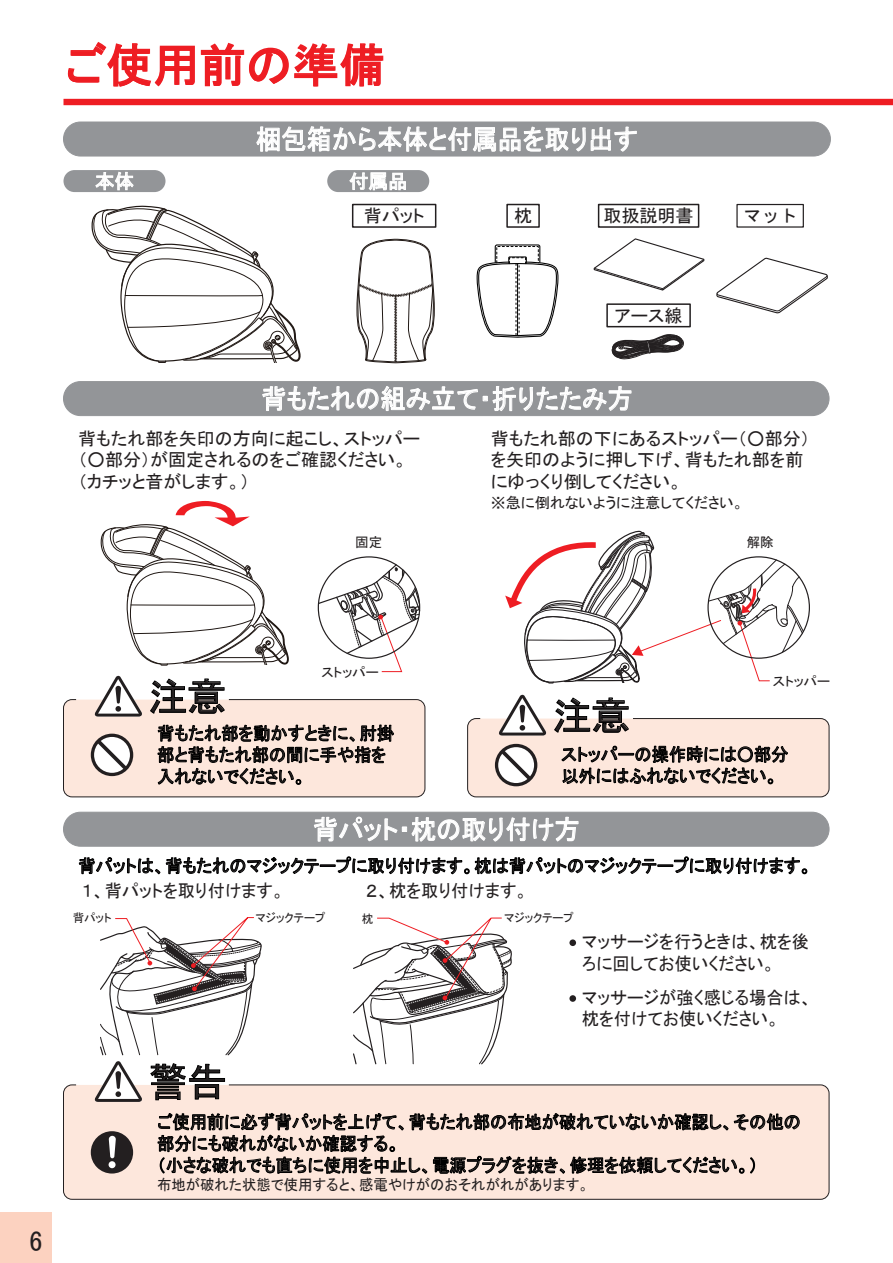
<style>
.page{position:relative;width:893px;height:1263px;background:#fff}
.page>*{position:absolute;margin:0;border:0;box-sizing:border-box;transform-origin:0 0}
.t1{font:46.5px "MS P Gothic";color:#ee1d23}
.t2{font:39px "MS P Gothic";color:#231f20}
.t3{font:28.5px "MS P Gothic";color:#231f20;scale:.96 1}
.t4{font:27px "MS P Gothic";color:#fff;scale:.93 1}
.t5{font:19.5px "MS P Gothic";color:#fff}
.t6{font:18px/21.6px "MS P Gothic";color:#231f20;scale:.96 1}
.t7{font:18px/21.6px "MS P Gothic";color:#231f20}
.t8{font:18px "MS Gothic";color:#231f20}
.t9{font:15px "MS P Gothic";color:#231f20;scale:.96 1}
.t10{font:15px "MS P Gothic";color:#231f20}
.t11{font:13.5px "MS P Gothic";color:#231f20}
.t12{font:12px "MS P Gothic";color:#231f20;scale:.96 1}
</style>
<div class="page">
<div style="left:63px;top:99px;width:830px;height:6px;background:#ee1d23"></div>
<svg style="left:67px;top:42px;width:317px;height:45px"></svg>
<div style="left:0;top:1212px;width:52px;height:51px;background:#fcd2c0"></div>
<svg style="left:611px;top:334px;width:73px;height:26px"></svg>
<svg style="left:593px;top:238px;width:112px;height:53px"></svg>
<div style="left:63px;top:122px;width:767px;height:34px;background:#939598;border-radius:17px"></div>
<div style="left:63px;top:122px;width:768px;height:34px;border:1px solid #939598;border-radius:17px"></div>
<div style="left:63px;top:382px;width:766px;height:34px;background:#939598;border-radius:17px"></div>
<div style="left:63px;top:381px;width:766px;height:35px;border:1px solid #939598;border-radius:17px"></div>
<div style="left:63px;top:170px;width:102px;height:22px;background:#939598;border-radius:11px"></div>
<div style="left:327px;top:170px;width:102px;height:22px;background:#939598;border-radius:11px"></div>
<div style="left:598px;top:204px;width:101px;height:24px;border:2px solid #231f20"></div>
<div style="left:352px;top:204px;width:84px;height:24px;border:2px solid #231f20"></div>
<div style="left:606px;top:303px;width:85px;height:24px;border:2px solid #231f20"></div>
<div style="left:506px;top:204px;width:34px;height:24px;border:2px solid #231f20"></div>
<svg style="left:256px;top:126px;width:381px;height:31px"></svg>
<svg style="left:262px;top:386px;width:369px;height:25px"></svg>
<svg style="left:95px;top:172px;width:39px;height:18px"></svg>
<svg style="left:349px;top:172px;width:57px;height:18px"></svg>
<div style="left:63px;top:700px;width:362px;height:97px;background:#fde7dc;border-radius:9px"></div>
<div style="left:63px;top:699px;width:362px;height:98px;border:1px solid #231f20;border-radius:9px"></div>
<svg style="left:158px;top:724px;width:236px;height:74px"></svg>
<svg style="left:91px;top:734px;width:42px;height:42px"></svg>
<div style="left:94px;top:737px;width:36px;height:36px;background:#fff;border-radius:50%"></div>
<svg style="left:98px;top:740px;width:28px;height:29px"></svg>
<div style="left:468px;top:718px;width:361px;height:79px;background:#fde7dc;border-radius:9px"></div>
<div style="left:467px;top:718px;width:362px;height:79px;border:1px solid #231f20;border-radius:9px"></div>
<svg style="left:499px;top:695px;width:47px;height:41px"></svg>
<svg style="left:555px;top:698px;width:74px;height:34px"></svg>
<svg style="left:561px;top:746px;width:227px;height:38px"></svg>
<svg style="left:495px;top:744px;width:42px;height:42px"></svg>
<div style="left:498px;top:747px;width:36px;height:36px;background:#fff;border-radius:50%"></div>
<svg style="left:502px;top:751px;width:29px;height:28px"></svg>
<div style="left:63px;top:1085px;width:766px;height:114px;background:#fde7dc;border-radius:9px"></div>
<div style="left:63px;top:1084px;width:766px;height:115px;border:1px solid #231f20;border-radius:9px"></div>
<svg style="left:158px;top:1113px;width:642px;height:61px"></svg>
<div style="left:63px;top:812px;width:766px;height:34px;background:#939598;border-radius:17px"></div>
<div style="left:63px;top:812px;width:766px;height:34px;border:1px solid #939598;border-radius:17px"></div>
<svg style="left:314px;top:817px;width:264px;height:25px"></svg>
<svg style="left:79px;top:856px;width:728px;height:19px"></svg>
<div style="left:569px;top:939px;width:7px;height:7px;background:#231f20;border-radius:50%"></div>
<div style="left:569px;top:995px;width:7px;height:7px;background:#231f20;border-radius:50%"></div>
<svg style="left:317px;top:563px;width:104px;height:109px"></svg>
<svg style="left:95px;top:917px;width:167px;height:185px"></svg>
<svg style="left:353px;top:917px;width:159px;height:148px"></svg>
<div style="left:736px;top:204px;width:68px;height:24px;border:1px solid #231f20"></div>
<svg style="left:716px;top:257px;width:112px;height:57px"></svg>
<svg style="left:91px;top:1131px;width:42px;height:42px"></svg>
<div style="left:109px;top:1161px;width:7px;height:7px;background:#fff;border-radius:50%"></div>
<svg style="left:476px;top:244px;width:83px;height:94px"></svg>
<svg style="left:91px;top:205px;width:210px;height:158px"></svg>
<svg style="left:95px;top:501px;width:194px;height:216px"></svg>
<svg style="left:505px;top:531px;width:300px;height:153px"></svg>
<svg style="left:356px;top:239px;width:79px;height:124px"></svg>
<p class="t1" style="left:65px;top:42px;width:322px">ご使用前の準備</p>
<p class="t4" style="left:256px;top:126px;width:412px">梱包箱から本体と付属品を取り出す</p>
<p class="t5" style="left:95px;top:171px;width:40px">本体</p>
<p class="t5" style="left:349px;top:171px;width:60px">付属品</p>
<p class="t7" style="left:364px;top:205px;width:62px">背パット</p>
<p class="t7" style="left:514px;top:205px;width:19px">枕</p>
<p class="t7" style="left:604px;top:205px;width:91px">取扱説明書</p>
<p class="t7" style="left:615px;top:305px;width:69px">アース線</p>
<p class="t4" style="left:261px;top:385px;width:401px">背もたれの組み立て・折りたたみ方</p>
<p class="t8" style="left:743px;top:206px;width:56px">マット</p>
<p class="t7" style="left:78px;top:427px;width:343px">背もたれ部を矢印の方向に起こし、ストッパー（○部分）が固定されるのをご確認ください。（カチッと音がします。）</p>
<p class="t7" style="left:491px;top:427px;width:320px">背もたれ部の下にあるストッパー（○部分）を矢印のように押し下げ、背もたれ部を前にゆっくり倒してください。</p>
<p class="t10" style="left:491px;top:495px;width:254px">※急に倒れないように注意してください。</p>
<p class="t11" style="left:355px;top:535px;width:28px">固定</p>
<p class="t11" style="left:747px;top:535px;width:28px">解除</p>
<p class="t3" style="left:29px;top:1226px;width:16px">6</p>
<p class="t11" style="left:321px;top:665px;width:59px">ストッパー</p>
<p class="t2" style="left:149px;top:677px;width:79px">注意</p>
<p class="t6" style="left:157px;top:722px;width:248px">背もたれ部を動かすときに、肘掛部と背もたれ部の間に手や指を入れないでください。</p>
<p class="t11" style="left:773px;top:674px;width:59px">ストッパー</p>
<p class="t2" style="left:553px;top:696px;width:79px">注意</p>
<p class="t6" style="left:561px;top:743px;width:238px">ストッパーの操作時には○部分以外にはふれないでください。</p>
<p class="t4" style="left:313px;top:816px;width:288px">背パット・枕の取り付け方</p>
<p class="t6" style="left:78px;top:853px;width:766px;line-height:24.8px">背パットは、背もたれのマジックテープに取り付けます。枕は背パットのマジックテープに取り付けます。<br>１、背パットを取り付けます。</p>
<p class="t6" style="left:366px;top:879px;width:170px">２、枕を取り付けます。</p>
<p class="t12" style="left:73px;top:912px;width:42px">背パット</p>
<p class="t12" style="left:255px;top:912px;width:74px">マジックテープ</p>
<p class="t12" style="left:362px;top:912px;width:13px">枕</p>
<p class="t12" style="left:504px;top:912px;width:74px">マジックテープ</p>
<p class="t6" style="left:582px;top:930px;width:238px">マッサージを行うときは、枕を後ろに回してお使いください。</p>
<p class="t6" style="left:582px;top:986px;width:241px">マッサージが強く感じる場合は、枕を付けてお使いください。</p>
<p class="t2" style="left:149px;top:1062px;width:79px">警告</p>
<p class="t6" style="left:157px;top:1111px;width:672px">ご使用前に必ず背パットを上げて、背もたれ部の布地が破れていないか確認し、その他の部分にも破れがないか確認する。<br>（小さな破れでも直ちに使用を中止し、電源プラグを抜き、修理を依頼してください。）</p>
<p class="t9" style="left:157px;top:1177px;width:451px">布地が破れた状態で使用すると、感電やけがのおそれがれがあります。</p>
</div>
